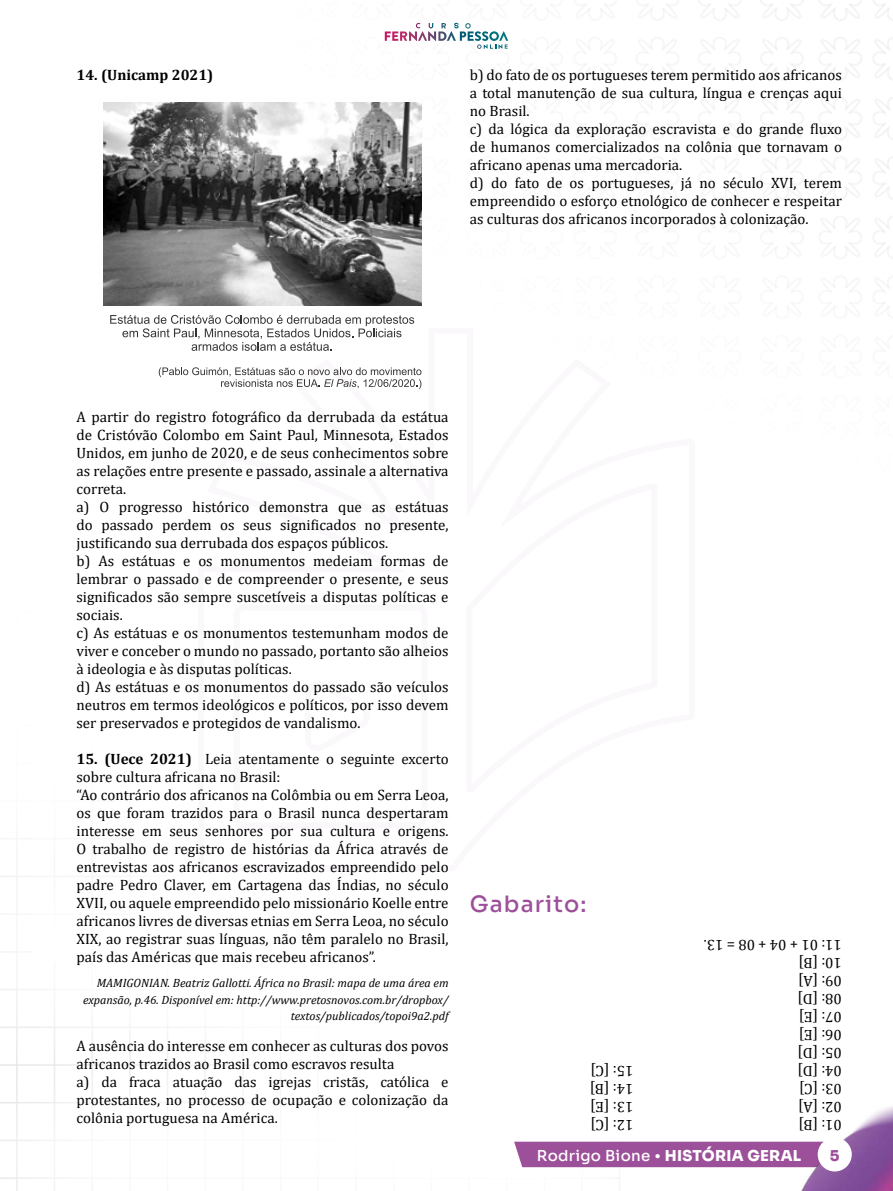
<style>
.page{position:relative;width:893px;height:1191px;background:#fff}
.page>*{position:absolute;margin:0;border:0;box-sizing:border-box;transform-origin:0 0}
.t1{font:500 22.5px "Sora";letter-spacing:.05em;color:#9d509a}
.t2{font:15px/18px "Cambria";color:#000}
.t3{font:15px "Sora";letter-spacing:.02em;color:#fff}
.t4{font:700 15px "Cambria";color:#000}
.t5{font:15px "Sora";color:#9d509a}
.t6{font:italic 12px/16.5px "Cambria";color:#000;text-align:right}
.s1{font-weight:700}
.s2{font-weight:500}
.s3{font-family:"Bagatela";font-weight:700}
</style>
<div class="page">
<img style="left:0;top:0;width:893px;height:1191px">
<img style="left:762px;top:1081px;width:131px;height:110px">
<div style="left:821px;top:1140px;width:28px;height:28px;background:#fff;border-radius:50%"></div>
<div style="left:818px;top:1137px;width:34px;height:34px;border:6px solid #fff;border-radius:50%"></div>
<svg style="left:195px;top:325px;width:505px;height:548px"></svg>
<svg style="left:409px;top:23px;width:99px;height:26px"></svg>
<img style="left:103px;top:102px;width:318px;height:204px">
<svg style="left:110px;top:315px;width:304px;height:36px"></svg>
<svg style="left:159px;top:367px;width:262px;height:22px"></svg>
<p class="t4" style="left:77px;top:64px;width:138px">14. (Unicamp 2021)</p>
<p class="t2" style="left:470px;top:66px;width:374px">b) do fato de os portugueses terem permitido aos africanos a total manutenção de sua cultura, língua e crenças aqui no Brasil.<br>c) da lógica da exploração escravista e do grande fluxo de humanos comercializados na colônia que tornavam o africano apenas uma mercadoria.<br>d) do fato de os portugueses, já no século XVI, terem empreendido o esforço etnológico de conhecer e respeitar as culturas dos africanos incorporados à colonização.</p>
<p class="t2" style="left:77px;top:408px;width:374px">A partir do registro fotográfico da derrubada da estátua de Cristóvão Colombo em Saint Paul, Minnesota, Estados Unidos, em junho de 2020, e de seus conhecimentos sobre as relações entre presente e passado, assinale a alternativa correta.<br>a) O progresso histórico demonstra que as estátuas do passado perdem os seus significados no presente, justificando sua derrubada dos espaços públicos.<br>b) As estátuas e os monumentos medeiam formas de lembrar o passado e de compreender o presente, e seus significados são sempre suscetíveis a disputas políticas e sociais.<br>c) As estátuas e os monumentos testemunham modos de viver e conceber o mundo no passado, portanto são alheios à ideologia e às disputas políticas.<br>d) As estátuas e os monumentos do passado são veículos neutros em termos ideológicos e políticos, por isso devem ser preservados e protegidos de vandalismo.</p>
<p class="t2" style="left:77px;top:750px;width:374px"><span class="s1">15. (Uece 2021)</span> Leia atentamente o seguinte excerto sobre cultura africana no Brasil:<br>“Ao contrário dos africanos na Colômbia ou em Serra Leoa, os que foram trazidos para o Brasil nunca despertaram interesse em seus senhores por sua cultura e origens.<br>O trabalho de registro de histórias da África através de entrevistas aos africanos escravizados empreendido pelo padre Pedro Claver, em Cartagena das Índias, no século XVII, ou aquele empreendido pelo missionário Koelle entre africanos livres de diversas etnias em Serra Leoa, no século XIX, ao registrar suas línguas, não têm paralelo no Brasil, país das Américas que mais recebeu africanos”.</p>
<p class="t6" style="left:83px;top:974px;width:367px">MAMIGONIAN. Beatriz Gallotti. África no Brasil: mapa de uma área em expansão, p.46. Disponível em: http://www.pretosnovos.com.br/dropbox/ textos/publicados/topoi9a2.pdf</p>
<p class="t2" style="left:77px;top:1036px;width:374px">A ausência do interesse em conhecer as culturas dos povos africanos trazidos ao Brasil como escravos resulta<br>a) da fraca atuação das igrejas cristãs, católica e protestantes, no processo de ocupação e colonização da colônia portuguesa na América.</p>
<h1 class="t1" style="left:470px;top:885px;width:118px">Gabarito:</h1>
<p class="t2" style="left:633px;top:1134px;width:45px;text-align:justify;rotate:-180deg">12: [C] 13: [E] 14: [B] 15: [C]</p>
<p class="t2" style="left:842px;top:1134px;width:140px;rotate:-180deg">01: [B]<br>02: [A]<br>03: [C]<br>04: [D]<br>05: [D]<br>06: [E]<br>07: [E]<br>08: [D]<br>09: [A]<br>10: [B]<br>11: 01 + 04 + 08 = 13.</p>
<p class="t3" style="left:537px;top:1142px;width:266px"><span class="s2">Rodrigo Bione</span> <span class="s3">•</span> HISTÓRIA GERAL</p>
<p class="t5" style="left:830px;top:1143px;width:11px">5</p>
</div>
